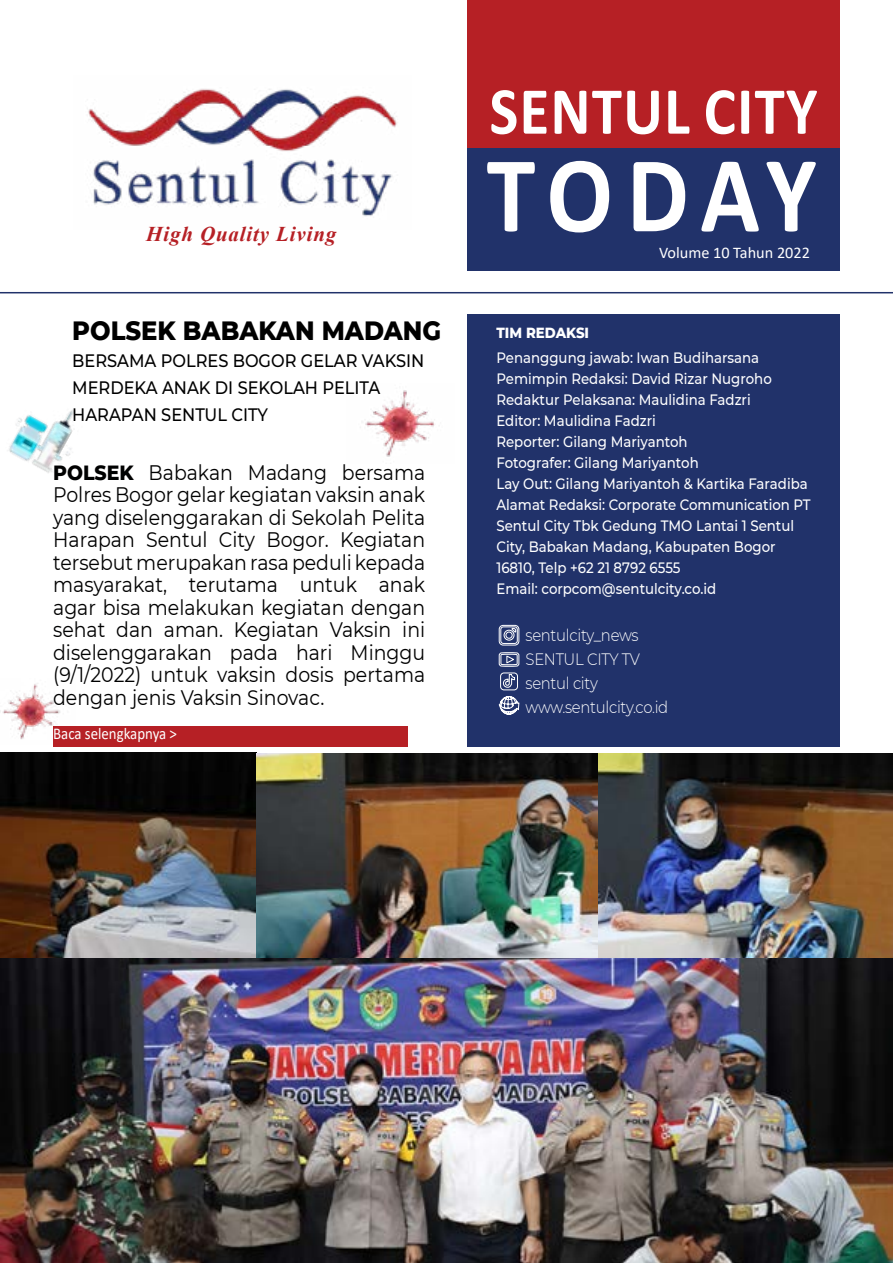
<style>
.page{position:relative;width:893px;height:1263px;background:#fff}
.page>*{position:absolute;margin:0;border:0;box-sizing:border-box;transform-origin:0 0}
.t1{font:700 109.5px "Calibri";letter-spacing:.115em;color:#fff;scale:.9 1}
.t2{font:700 67.8px "Calibri";letter-spacing:.02em;color:#fff;scale:.9 1}
.t3{font:800 27px "Montserrat";color:#000;scale:.9 1}
.t4{font:21px/22.5px "Montserrat";color:#000101;text-align:justify;scale:.9 1}
.t5{font:italic 700 21px "Times New Roman";letter-spacing:.04em;color:#b62025}
.t6{font:500 18px/27px "Montserrat";color:#000;scale:.9 1}
.t7{font:300 16.5px/24px "Montserrat";letter-spacing:-.02em;color:#fff;scale:.9 1}
.t8{font:16.5px "Calibri";color:#fff;scale:.9 1}
.t9{font:16.2px "Calibri";color:#fff}
.t10{font:500 15px/21px "Montserrat";color:#fff;scale:.89 1}
.t11{font:800 15px "Montserrat";color:#fff;scale:.89 1}
.s1{font-weight:800}
</style>
<div class="page">
<img style="left:88px;top:88px;width:309px;height:129px">
<div style="left:467px;top:0;width:373px;height:148px;background:#b62025"></div>
<div style="left:467px;top:148px;width:373px;height:123px;background:#21326a"></div>
<hr style="left:0;top:292px;width:893px;height:1px;background:#21326a">
<div style="left:468px;top:314px;width:372px;height:433px;background:#21326a"></div>
<svg style="left:499px;top:652px;width:20px;height:15px"></svg>
<svg style="left:498px;top:624px;width:22px;height:22px"></svg>
<svg style="left:498px;top:696px;width:21px;height:19px"></svg>
<svg style="left:503px;top:675px;width:12px;height:12px"></svg>
<div style="left:500px;top:673px;width:18px;height:17px;border:1px solid #fff;border-radius:3px"></div>
<img style="left:0;top:753px;width:257px;height:206px">
<img style="left:597px;top:753px;width:296px;height:206px">
<img style="left:257px;top:753px;width:340px;height:206px">
<img style="left:0;top:959px;width:893px;height:304px">
<img style="left:9px;top:410px;width:66px;height:63px">
<img style="left:365px;top:390px;width:70px;height:67px">
<img style="left:0;top:683px;width:75px;height:57px">
<div style="left:53px;top:727px;width:355px;height:20px;background:#b62025"></div>
<h3 class="t5" style="left:146px;top:219px;width:192px">High Quality Living</h3>
<h3 class="t3" style="left:72px;top:311px;width:411px">POLSEK BABAKAN MADANG</h3>
<p class="t6" style="left:72px;top:347px;width:393px">BERSAMA POLRES BOGOR GELAR VAKSIN<br>MERDEKA ANAK DI SEKOLAH PELITA<br>HARAPAN SENTUL CITY</p>
<p class="t4" style="left:53px;top:460px;width:415px"><span class="s1">POLSEK</span> Babakan Madang bersama Polres Bogor gelar kegiatan vaksin anak yang diselenggarakan di Sekolah Pelita Harapan Sentul City Bogor. Kegiatan tersebut merupakan rasa peduli kepada masyarakat, terutama untuk anak agar bisa melakukan kegiatan dengan sehat dan aman. Kegiatan Vaksin ini diselenggarakan pada hari Minggu (9/1/2022) untuk vaksin dosis pertama dengan jenis Vaksin Sinovac.</p>
<p class="t8" style="left:53px;top:722px;width:139px">Baca selengkapnya &gt;</p>
<h2 class="t2" style="left:489px;top:63px;width:366px">SENTUL CITY</h2>
<h1 class="t1" style="left:487px;top:117px;width:368px">TODAY</h1>
<p class="t9" style="left:659px;top:241px;width:153px">Volume 10 Tahun 2022</p>
<p class="t11" style="left:496px;top:321px;width:106px">TIM REDAKSI</p>
<p class="t10" style="left:496px;top:347px;width:354px">Penanggung jawab: Iwan Budiharsana Pemimpin Redaksi: David Rizar Nugroho Redaktur Pelaksana: Maulidina Fadzri<br>Editor: Maulidina Fadzri<br>Reporter: Gilang Mariyantoh<br>Fotografer: Gilang Mariyantoh<br>Lay Out: Gilang Mariyantoh &amp; Kartika Faradiba Alamat Redaksi: Corporate Communication PT Sentul City Tbk Gedung TMO Lantai 1 Sentul City, Babakan Madang, Kabupaten Bogor 16810, Telp +62 21 8792 6555<br>Email: corpcom@sentulcity.co.id</p>
<p class="t7" style="left:526px;top:622px;width:160px">sentulcity_news<br>SENTUL CITY TV sentul city www.sentulcity.co.id</p>
</div>
